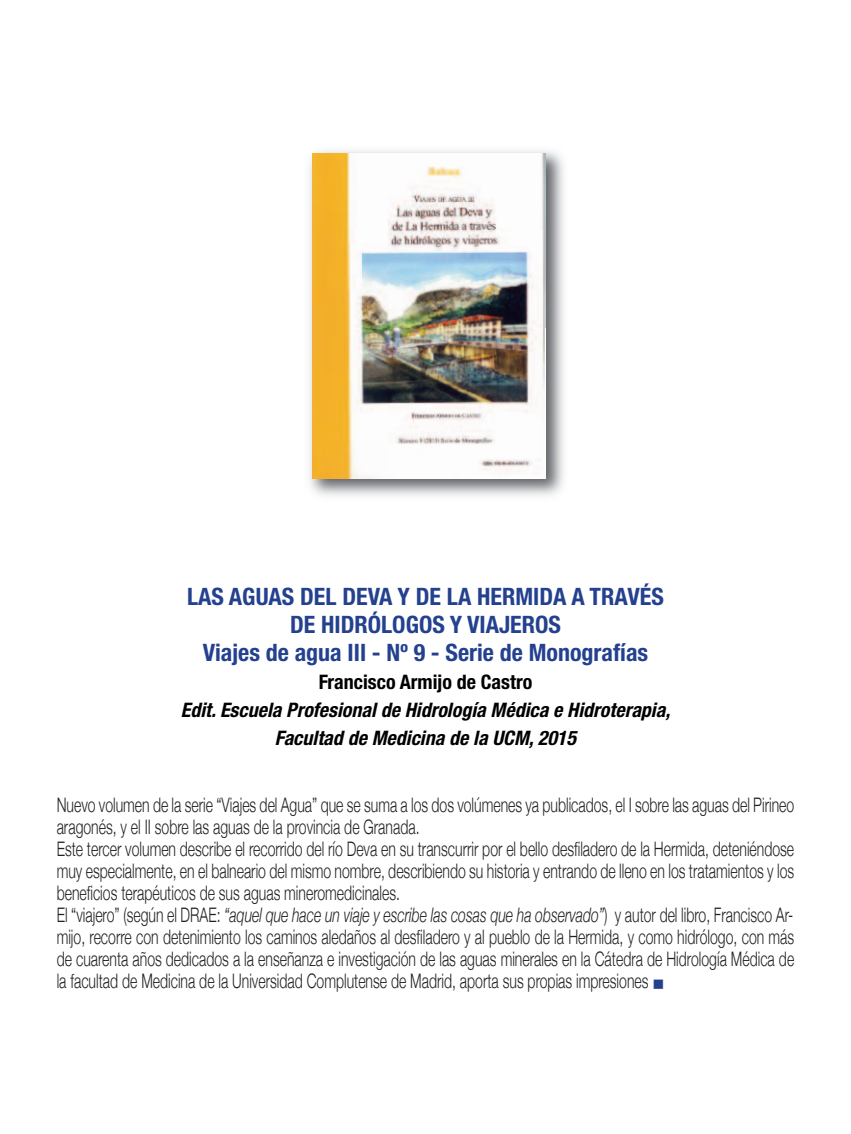
<style>
.page{position:relative;width:851px;height:1134px;background:#fff}
.page>*{position:absolute;margin:0;border:0;box-sizing:border-box;transform-origin:0 0}
.t1{font:700 condensed 24px/28px "Helvetica Neue";color:#24418f;text-align:center}
.t2{font:300 20px/22px "Helvetica Neue";color:#231f20;scale:.7 1}
.t3{font:italic 700 condensed 20px/28px "Helvetica Neue";color:#000;text-align:center}
.t4{font:700 condensed 20px "Helvetica Neue";color:#000}
.s1{font-style:italic}
.s2{color:#24418f}
</style>
<div class="page">
<img style="left:309px;top:150px;width:255px;height:346px">
<img style="left:312px;top:153px;width:233px;height:325px">
<p class="t1" style="left:187px;top:581px;width:478px">LAS AGUAS DEL DEVA Y DE LA HERMIDA A TRAVÉS<br>DE HIDRÓLOGOS Y VIAJEROS<br>Viajes de agua III - Nº 9 - Serie de Monografías</p>
<p class="t4" style="left:318px;top:666px;width:215px">Francisco Armijo de Castro</p>
<p class="t3" style="left:181px;top:695px;width:497px">Edit. Escuela Profesional de Hidrología Médica e Hidroterapia,<br>Facultad de Medicina de la UCM, 2015</p>
<p class="t2" style="left:57px;top:794px;width:1054px">Nuevo volumen de la serie “Viajes del Agua” que se suma a los dos volúmenes ya publicados, el I sobre las aguas del Pirineo aragonés, y el II sobre las aguas de la provincia de Granada.<br>Este tercer volumen describe el recorrido del río Deva en su transcurrir por el bello desfiladero de la Hermida, deteniéndose muy especialmente, en el balneario del mismo nombre, describiendo su historia y entrando de lleno en los tratamientos y los beneficios terapéuticos de sus aguas mineromedicinales.<br>El “viajero” (según el DRAE: <span class="s1">“aquel que hace un viaje y escribe las cosas que ha observado”</span>) y autor del libro, Francisco Ar&shy;mijo, recorre con detenimiento los caminos aledaños al desfiladero y al pueblo de la Hermida, y como hidrólogo, con más de cuarenta años dedicados a la enseñanza e investigación de las aguas minerales en la Cátedra de Hidrología Médica de la facultad de Medicina de la Universidad Complutense de Madrid, aporta sus propias impresiones <span class="s2">■</span></p>
</div>
